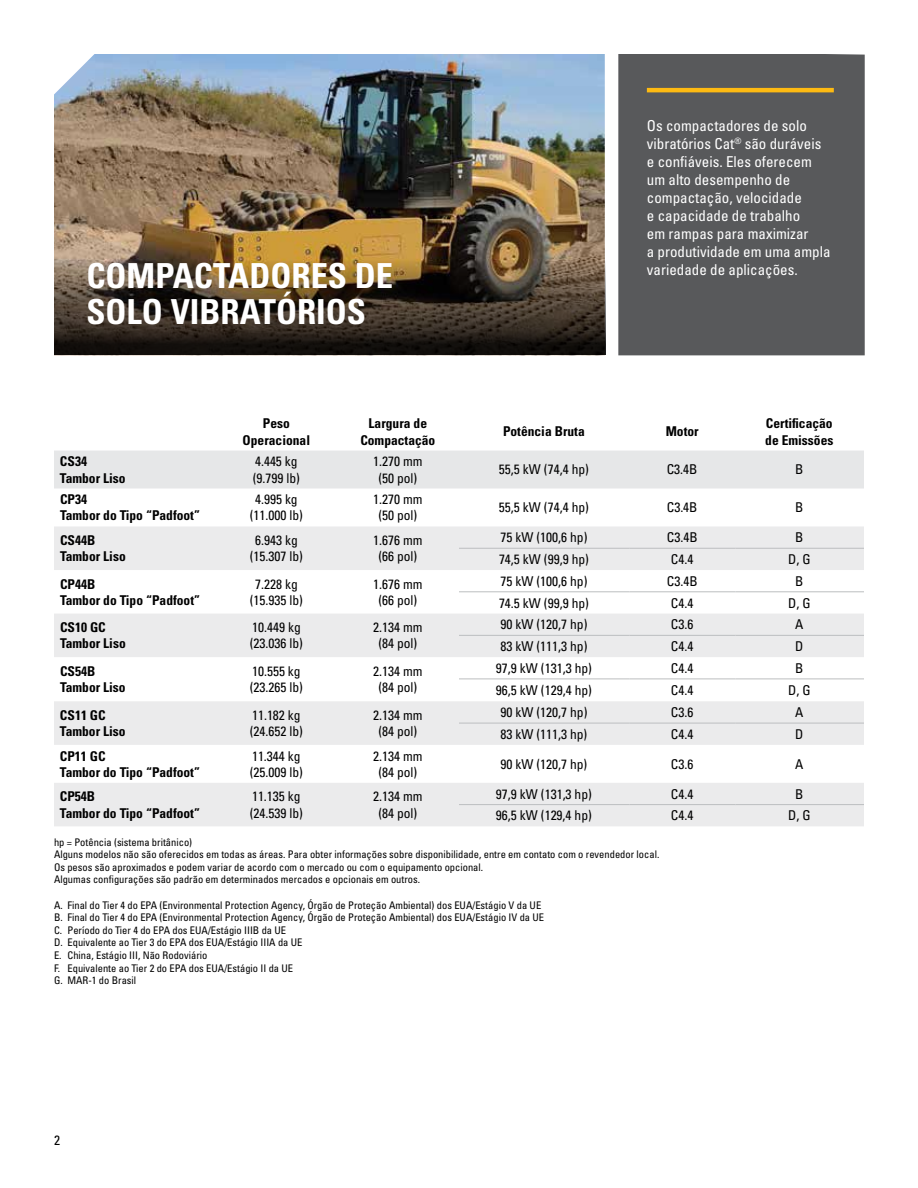
<style>
.page{position:relative;width:918px;height:1188px;background:#fff}
.page>*{position:absolute;margin:0;border:0;box-sizing:border-box;transform-origin:0 0}
.t1{font:700 condensed 34.5px/36px "Univers LT Std";color:#fff}
.t2{font:condensed 15px/18px "Univers LT Std";color:#fff}
.t3{font:condensed 13.5px/16.2px "Univers LT Std";color:#000;text-align:center}
.t4{font:700 condensed 13.5px/16.2px "Univers LT Std";color:#000}
.t5{font:condensed 10.5px/12.6px "Univers LT Std";color:#000}
</style>
<div class="page">
<img style="left:54px;top:54px;width:551px;height:57px">
<div style="left:54px;top:451px;width:810px;height:38px;background:#e6e7e8"></div>
<svg style="left:54px;top:526px;width:810px;height:300px;fill:#ebebec"></svg>
<div style="left:54px;top:614px;width:810px;height:43px;background:#ebebec"></div>
<hr style="left:459px;top:679px;width:171px;height:1px;background:#bcbec0">
<hr style="left:630px;top:679px;width:105px;height:1px;background:#bcbec0">
<hr style="left:735px;top:679px;width:129px;height:1px;background:#bcbec0">
<hr style="left:459px;top:804px;width:171px;height:1px;background:#bcbec0">
<hr style="left:630px;top:804px;width:105px;height:1px;background:#bcbec0">
<hr style="left:735px;top:804px;width:129px;height:1px;background:#bcbec0">
<hr style="left:459px;top:635px;width:171px;height:1px;background:#bcbec0">
<hr style="left:630px;top:635px;width:105px;height:1px;background:#bcbec0">
<hr style="left:735px;top:635px;width:129px;height:1px;background:#bcbec0">
<hr style="left:459px;top:723px;width:171px;height:1px;background:#bcbec0">
<hr style="left:630px;top:723px;width:105px;height:1px;background:#bcbec0">
<hr style="left:735px;top:723px;width:129px;height:1px;background:#bcbec0">
<hr style="left:459px;top:592px;width:171px;height:1px;background:#bcbec0">
<hr style="left:630px;top:592px;width:105px;height:1px;background:#bcbec0">
<hr style="left:735px;top:592px;width:129px;height:1px;background:#bcbec0">
<hr style="left:459px;top:548px;width:171px;height:1px;background:#bcbec0">
<hr style="left:630px;top:548px;width:105px;height:1px;background:#bcbec0">
<hr style="left:735px;top:548px;width:129px;height:1px;background:#bcbec0">
<div style="left:618px;top:54px;width:247px;height:301px;background:#58595b"></div>
<hr style="left:647px;top:88px;width:187px;height:4px;background:#fdba12">
<img style="left:54px;top:111px;width:552px;height:244px">
<h1 class="t1" style="left:86px;top:257px;width:308px">COMPACTADORES DE<br>SOLO VIBRATÓRIOS</h1>
<h2 class="t2" style="left:647px;top:116px;width:185px">Os compactadores de solo vibratórios Cat<sup>®</sup> são duráveis e confiáveis. Eles oferecem um alto desempenho de compactação, velocidade<br>e capacidade de trabalho<br>em rampas para maximizar<br>a produtividade em uma ampla variedade de aplicações.</h2>
<p class="t4" style="left:243px;top:415px;width:69px;text-align:center">Peso<br>Operacional</p>
<p class="t4" style="left:360px;top:415px;width:77px;text-align:center">Largura de<br>Compactação</p>
<p class="t4" style="left:503px;top:423px;width:83px">Potência Bruta</p>
<p class="t4" style="left:666px;top:423px;width:34px">Motor</p>
<p class="t4" style="left:765px;top:415px;width:70px">Certificação de Emissões</p>
<p class="t4" style="left:60px;top:453px;width:67px">CS34<br>Tambor Liso</p>
<p class="t3" style="left:253px;top:453px;width:49px;text-align:left">4.445 kg (9.799 lb)</p>
<p class="t3" style="left:373px;top:453px;width:51px">1.270 mm (50 pol)</p>
<p class="t3" style="left:499px;top:461px;width:91px">55,5 kW (74,4 hp)</p>
<p class="t3" style="left:667px;top:461px;width:32px">C3.4B</p>
<p class="t3" style="left:795px;top:461px;width:10px">B</p>
<p class="t4" style="left:60px;top:491px;width:142px">CP34<br>Tambor do Tipo “Padfoot”</p>
<p class="t3" style="left:250px;top:491px;width:55px">4.995 kg (11.000 lb)</p>
<p class="t3" style="left:373px;top:491px;width:51px">1.270 mm (50 pol)</p>
<p class="t3" style="left:499px;top:499px;width:91px">55,5 kW (74,4 hp)</p>
<p class="t3" style="left:667px;top:499px;width:32px">C3.4B</p>
<p class="t3" style="left:795px;top:499px;width:10px">B</p>
<p class="t4" style="left:60px;top:532px;width:67px">CS44B<br>Tambor Liso</p>
<p class="t3" style="left:250px;top:532px;width:55px">6.943 kg (15.307 lb)</p>
<p class="t3" style="left:373px;top:532px;width:51px">1.676 mm (66 pol)</p>
<p class="t3" style="left:501px;top:529px;width:88px">75 kW (100,6 hp)</p>
<p class="t3" style="left:667px;top:529px;width:32px">C3.4B</p>
<p class="t3" style="left:795px;top:529px;width:10px">B</p>
<p class="t3" style="left:499px;top:551px;width:91px">74,5 kW (99,9 hp)</p>
<p class="t3" style="left:671px;top:551px;width:24px">C4.4</p>
<p class="t3" style="left:788px;top:551px;width:24px">D, G</p>
<p class="t4" style="left:60px;top:576px;width:142px">CP44B<br>Tambor do Tipo “Padfoot”</p>
<p class="t3" style="left:250px;top:576px;width:55px">7.228 kg (15.935 lb)</p>
<p class="t3" style="left:373px;top:576px;width:51px">1.676 mm (66 pol)</p>
<p class="t3" style="left:501px;top:573px;width:88px">75 kW (100,6 hp)</p>
<p class="t3" style="left:667px;top:573px;width:32px">C3.4B</p>
<p class="t3" style="left:795px;top:573px;width:10px">B</p>
<p class="t3" style="left:499px;top:594px;width:91px">74.5 kW (99,9 hp)</p>
<p class="t3" style="left:671px;top:594px;width:24px">C4.4</p>
<p class="t3" style="left:788px;top:594px;width:24px">D, G</p>
<p class="t4" style="left:60px;top:619px;width:67px">CS10 GC<br>Tambor Liso</p>
<p class="t3" style="left:250px;top:619px;width:55px;text-align:left">10.449 kg (23.036 lb)</p>
<p class="t3" style="left:373px;top:619px;width:51px">2.134 mm (84 pol)</p>
<p class="t3" style="left:501px;top:616px;width:88px">90 kW (120,7 hp)</p>
<p class="t3" style="left:671px;top:616px;width:24px">C3.6</p>
<p class="t3" style="left:795px;top:616px;width:10px">A</p>
<p class="t3" style="left:500px;top:638px;width:88px">83 kW (111,3 hp)</p>
<p class="t3" style="left:671px;top:638px;width:24px">C4.4</p>
<p class="t3" style="left:795px;top:638px;width:10px">D</p>
<p class="t4" style="left:60px;top:663px;width:67px">CS54B<br>Tambor Liso</p>
<p class="t3" style="left:250px;top:663px;width:55px;text-align:left">10.555 kg (23.265 lb)</p>
<p class="t3" style="left:373px;top:663px;width:51px">2.134 mm (84 pol)</p>
<p class="t3" style="left:496px;top:660px;width:97px">97,9 kW (131,3 hp)</p>
<p class="t3" style="left:671px;top:660px;width:24px">C4.4</p>
<p class="t3" style="left:795px;top:660px;width:10px">B</p>
<p class="t3" style="left:496px;top:682px;width:97px">96,5 kW (129,4 hp)</p>
<p class="t3" style="left:671px;top:682px;width:24px">C4.4</p>
<p class="t3" style="left:788px;top:682px;width:24px">D, G</p>
<p class="t4" style="left:60px;top:707px;width:67px">CS11 GC<br>Tambor Liso</p>
<p class="t3" style="left:250px;top:707px;width:55px;text-align:left">11.182 kg (24.652 lb)</p>
<p class="t3" style="left:373px;top:707px;width:51px">2.134 mm (84 pol)</p>
<p class="t3" style="left:500px;top:704px;width:88px">90 kW (120,7 hp)</p>
<p class="t3" style="left:671px;top:704px;width:24px">C3.6</p>
<p class="t3" style="left:795px;top:704px;width:10px">A</p>
<p class="t3" style="left:500px;top:726px;width:88px">83 kW (111,3 hp)</p>
<p class="t3" style="left:671px;top:726px;width:24px">C4.4</p>
<p class="t3" style="left:795px;top:726px;width:10px">D</p>
<p class="t4" style="left:60px;top:748px;width:142px">CP11 GC<br>Tambor do Tipo “Padfoot”</p>
<p class="t3" style="left:250px;top:748px;width:55px;text-align:left">11.344 kg (25.009 lb)</p>
<p class="t3" style="left:373px;top:748px;width:51px">2.134 mm (84 pol)</p>
<p class="t3" style="left:500px;top:756px;width:88px">90 kW (120,7 hp)</p>
<p class="t3" style="left:671px;top:756px;width:24px">C3.6</p>
<p class="t3" style="left:795px;top:756px;width:10px">A</p>
<p class="t4" style="left:60px;top:788px;width:142px">CP54B<br>Tambor do Tipo “Padfoot”</p>
<p class="t3" style="left:250px;top:788px;width:55px;text-align:left">11.135 kg (24.539 lb)</p>
<p class="t3" style="left:373px;top:788px;width:51px">2.134 mm (84 pol)</p>
<p class="t3" style="left:496px;top:786px;width:97px">97,9 kW (131,3 hp)</p>
<p class="t3" style="left:671px;top:786px;width:24px">C4.4</p>
<p class="t3" style="left:795px;top:786px;width:10px">B</p>
<p class="t3" style="left:496px;top:807px;width:97px">96,5 kW (129,4 hp)</p>
<p class="t3" style="left:671px;top:807px;width:24px">C4.4</p>
<p class="t3" style="left:788px;top:807px;width:24px">D, G</p>
<p class="t5" style="left:54px;top:835px;width:607px">hp = Potência (sistema britânico)<br>Alguns modelos não são oferecidos em todas as áreas. Para obter informações sobre disponibilidade, entre em contato com o revendedor local.<br>Os pesos são aproximados e podem variar de acordo com o mercado ou com o equipamento opcional.<br>Algumas configurações são padrão em determinados mercados e opcionais em outros.</p>
<p class="t5" style="left:54px;top:898px;width:492px">A. Final do Tier 4 do EPA (Environmental Protection Agency, Órgão de Proteção Ambiental) dos EUA/Estágio V da UE B. Final do Tier 4 do EPA (Environmental Protection Agency, Órgão de Proteção Ambiental) dos EUA/Estágio IV da UE C. Período do Tier 4 do EPA dos EUA/Estágio IIIB da UE<br>D. Equivalente ao Tier 3 do EPA dos EUA/Estágio IIIA da UE<br>E. China, Estágio III, Não Rodoviário<br>F. Equivalente ao Tier 2 do EPA dos EUA/Estágio II da UE<br>G. MAR-1 do Brasil</p>
<p class="t3" style="left:54px;top:1132px;width:7px">2</p>
</div>
